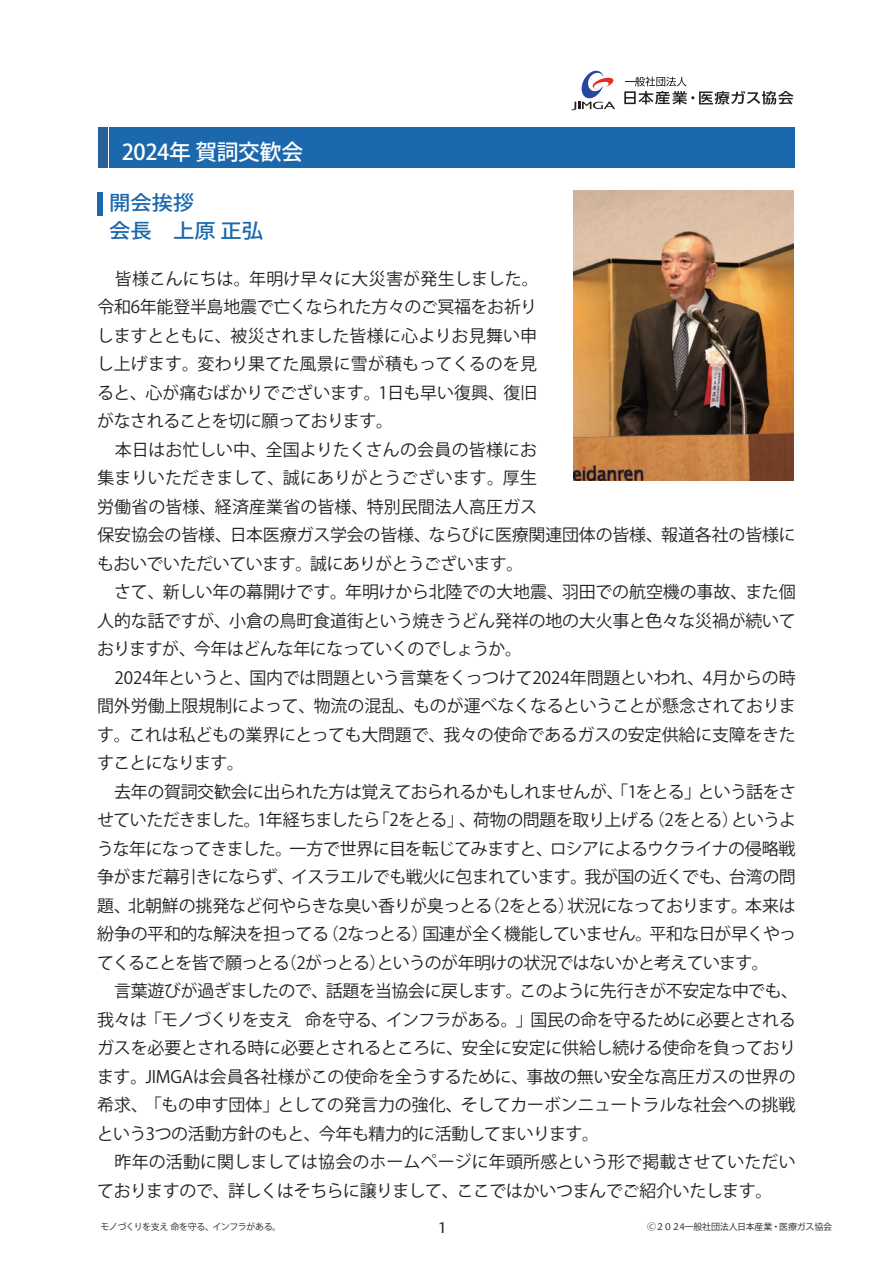
<style>
.page{position:relative;width:893px;height:1263px;background:#fff}
.page>*{position:absolute;margin:0;border:0;box-sizing:border-box;transform-origin:0 0}
.t1{font:500 21.75px "Koz Go Pro";letter-spacing:-.015em;color:#fff}
.t2{font:500 19.95px "Koz Go Pro";color:#1b68ad;scale:1.07 1}
.t3{font:16.95px/28.5px "Koz Go Pro";letter-spacing:-.02em;color:#231f20}
.t4{font:14.25px "Koz Go Pro";color:#231f20;scale:1.25 1}
.t5{font:9px "Koz Go Pr 6 N";letter-spacing:-.035em;color:#231f20}
</style>
<div class="page">
<div style="left:109px;top:128px;width:685px;height:40px;background:#1b68ad"></div>
<div style="left:98px;top:128px;width:10px;height:40px;background:#286198"></div>
<div style="left:98px;top:192px;width:5px;height:23px;background:#1b68ad"></div>
<svg style="left:572px;top:70px;width:43px;height:41px"></svg>
<svg style="left:624px;top:77px;width:169px;height:28px"></svg>
<img style="left:573px;top:190px;width:221px;height:291px">
<p class="t1" style="left:122px;top:138px;width:183px">2024年 賀詞交歓会</p>
<p class="t2" style="left:109px;top:218px;width:146px">会長　上原 正弘</p>
<p class="t3" style="left:97px;top:265px;width:701px">　皆様こんにちは。年明け早々に大災害が発生しました。<br>令和6年能登半島地震で亡くなられた方々のご冥福をお祈り<br>しますとともに、被災されました皆様に心よりお見舞い申<br>し上げます。変わり果てた風景に雪が積もってくるのを見<br>ると、心が痛むばかりでございます。1日も早い復興、復旧<br>がなされることを切に願っております。<br>　本日はお忙しい中、全国よりたくさんの会員の皆様にお<br>集まりいただきまして、誠にありがとうございます。厚生<br>労働省の皆様、経済産業省の皆様、特別民間法人高圧ガス<br>保安協会の皆様、日本医療ガス学会の皆様、ならびに医療関連団体の皆様、報道各社の皆様にもおいでいただいています。誠にありがとうございます。<br>　さて、新しい年の幕開けです。年明けから北陸での大地震、羽田での航空機の事故、また個人的な話ですが、小倉の鳥町食道街という焼きうどん発祥の地の大火事と色々な災禍が続いておりますが、今年はどんな年になっていくのでしょうか。<br>　2024年というと、国内では問題という言葉をくっつけて2024年問題といわれ、4月からの時間外労働上限規制によって、物流の混乱、ものが運べなくなるということが懸念されております。これは私どもの業界にとっても大問題で、我々の使命であるガスの安定供給に支障をきたすことになります。<br>　去年の賀詞交歓会に出られた方は覚えておられるかもしれませんが、「1をとる」という話をさせていただきました。1年経ちましたら「2をとる」、荷物の問題を取り上げる（2をとる）というような年になってきました。一方で世界に目を転じてみますと、ロシアによるウクライナの侵略戦争がまだ幕引きにならず、イスラエルでも戦火に包まれています。我が国の近くでも、台湾の問題、北朝鮮の挑発など何やらきな臭い香りが臭っとる（2をとる）状況になっております。本来は紛争の平和的な解決を担ってる（2なっとる）国連が全く機能していません。平和な日が早くやってくることを皆で願っとる（2がっとる）というのが年明けの状況ではないかと考えています。</p>
<p class="t3" style="left:97px;top:977px;width:703px;text-indent:17px">言葉遊びが過ぎましたので、話題を当協会に戻します。このように先行きが不安定な中でも、我々は「モノづくりを支え 命を守る、インフラがある。」国民の命を守るために必要とされるガスを必要とされる時に必要とされるところに、安全に安定に供給し続ける使命を負っております。JIMGAは会員各社様がこの使命を全うするために、事故の無い安全な高圧ガスの世界の希求、「もの申す団体」としての発言力の強化、そしてカーボンニュートラルな社会への挑戦という3つの活動方針のもと、今年も精力的に活動してまいります。<br>　昨年の活動に関しましては協会のホームページに年頭所感という形で掲載させていただいておりますので、詳しくはそちらに譲りまして、ここではかいつまんでご紹介いたします。</p>
<p class="t5" style="left:100px;top:1221px;width:182px">モノづくりを支え 命を守る、インフラがある。</p>
<p class="t4" style="left:437px;top:1219px;width:9px">1</p>
<p class="t5" style="left:647px;top:1221px;width:186px">Ⓒ２０２4一般社団法人日本産業・医療ガス協会</p>
</div>
